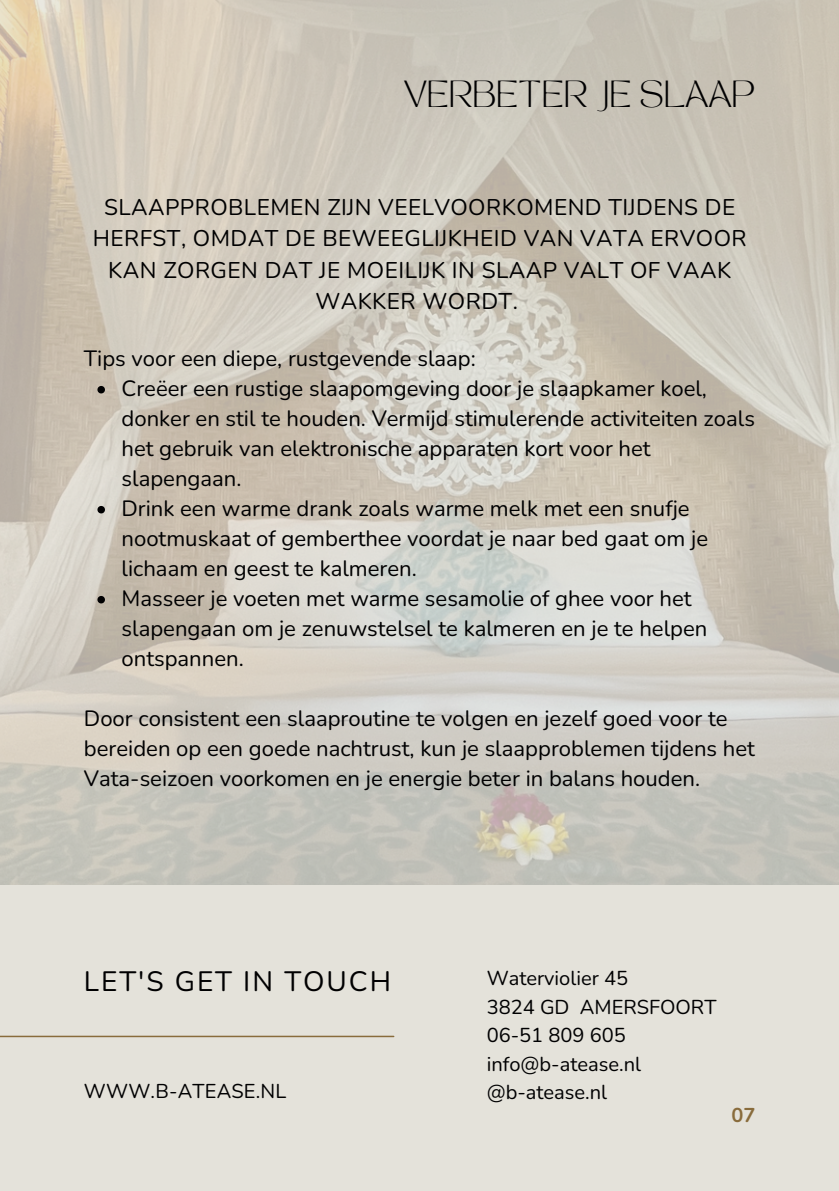
<style>
.page{position:relative;width:839px;height:1191px;background:#fff}
.page>*{position:absolute;margin:0;border:0;box-sizing:border-box;transform-origin:0 0}
.t1{font:28px "Nunito";letter-spacing:.07em;color:#000001}
.t2{font:26.4px "TAN MONCHERI Regular";color:#000001}
.t3{font:22.6px/31.6px "Nunito";letter-spacing:.02em;color:#000001;text-align:center}
.t4{font:22px/30px "Nunito";color:#000001}
.t5{font:20px "Nunito";color:#000001}
.t6{font:700 20px "Nunito";color:#896c3c}
</style>
<div class="page">
<div style="left:0;top:0;width:838px;height:1191px;background:#e4e2da"></div>
<img style="left:0;top:0;width:838px;height:885px">
<hr style="left:0;top:1036px;width:393px;height:1px;background:#896c3c">
<svg style="left:97px;top:386px;width:8px;height:7px"></svg>
<svg style="left:97px;top:506px;width:8px;height:7px"></svg>
<svg style="left:97px;top:596px;width:8px;height:7px"></svg>
<h1 class="t2" style="left:404px;top:80px;width:353px">VERBETER JE SLAAP</h1>
<h4 class="t3" style="left:93px;top:191px;width:655px">SLAAPPROBLEMEN ZIJ N VEELVOORKOMEND TIJ DENS DE HERFST, OMDAT DE BEWEEGLIJ KHEID VAN VATA ERVOOR KAN ZORGEN DAT JE MOEILIJ K IN SLAAP VALT OF VAAK WAKKER WORDT.</h4>
<p class="t4" style="left:84px;top:344px;width:393px">Tips voor een diepe, rustgevende slaap:</p>
<p class="t4" style="left:121px;top:374px;width:635px">Creëer een rustige slaapomgeving door je slaapkamer koel, donker en stil te houden. Vermijd stimulerende activiteiten zoals het gebruik van elektronische apparaten kort voor het slapengaan.</p>
<p class="t4" style="left:121px;top:494px;width:588px">Drink een warme drank zoals warme melk met een snufje nootmuskaat of gemberthee voordat je naar bed gaat om je lichaam en geest te kalmeren.</p>
<p class="t4" style="left:121px;top:584px;width:587px">Masseer je voeten met warme sesamolie of ghee voor het slapengaan om je zenuwstelsel te kalmeren en je te helpen ontspannen.</p>
<p class="t4" style="left:84px;top:704px;width:672px">Door consistent een slaaproutine te volgen en jezelf goed voor te bereiden op een goede nachtrust, kun je slaapproblemen tijdens het<br>Vata-seizoen voorkomen en je energie beter in balans houden.</p>
<h1 class="t1" style="left:84px;top:963px;width:308px">LET'S GET IN TOUCH</h1>
<h2 class="t5" style="left:486px;top:965px;width:143px">Waterviolier 45</h2>
<h3 class="t5" style="left:486px;top:994px;width:231px">3824 GD AMERSFOORT</h3>
<p class="t5" style="left:486px;top:1022px;width:141px">06-51 809 605</p>
<p class="t5" style="left:486px;top:1051px;width:156px">info@b-atease.nl</p>
<h3 class="t5" style="left:84px;top:1078px;width:204px">WWW.B-ATEASE.NL</h3>
<p class="t5" style="left:486px;top:1079px;width:122px">@b-atease.nl</p>
<p class="t6" style="left:731px;top:1102px;width:25px">07</p>
</div>
